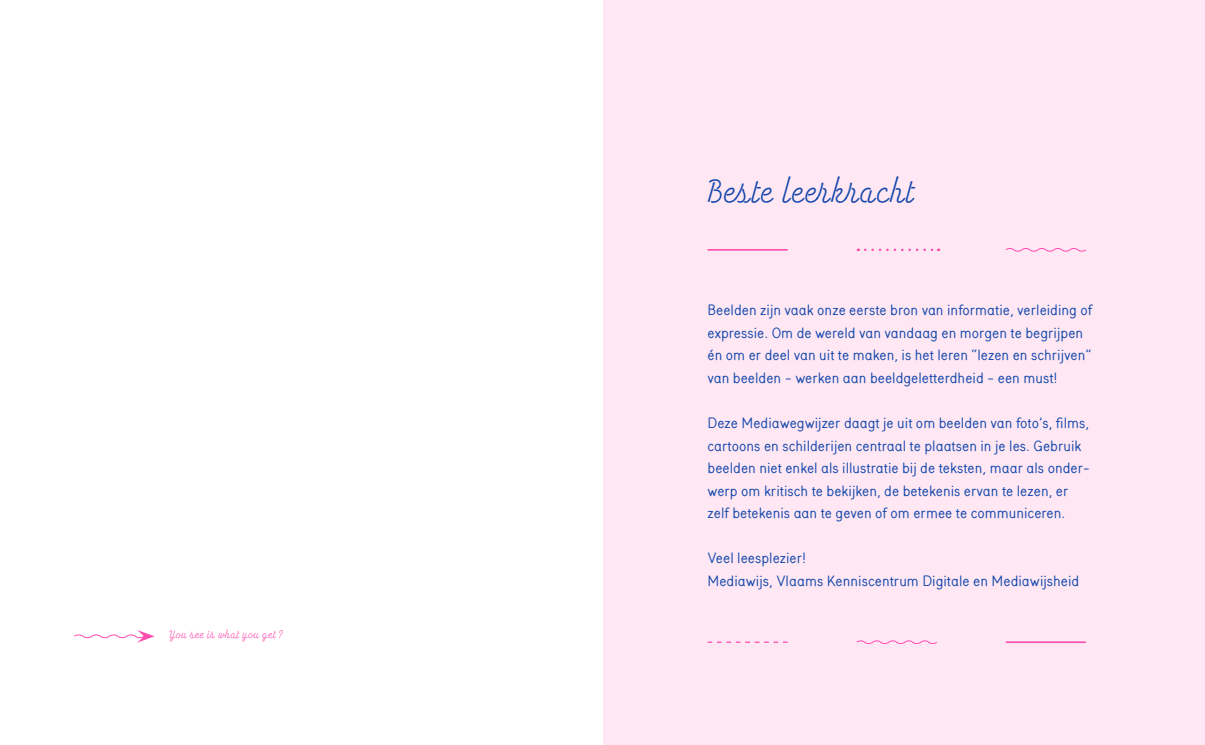
<style>
.page{position:relative;width:1205px;height:745px;background:#fff}
.page>*{position:absolute;margin:0;border:0;box-sizing:border-box;transform-origin:0 0}
.t1{font:32.5px "HT Neon";color:#1447ac}
.t2{font:15px/22.5px "Simpliciter Sans";color:#1447ac}
.t3{font:11.25px "HT Neon";color:#ff4caf}
</style>
<div class="page">
<div style="left:603px;top:0;width:602px;height:744px;background:#ffe8f3"></div>
<hr style="left:707px;top:249px;width:80px;height:1px;background:#ff4caf">
<svg style="left:856px;top:640px;width:81px;height:4px"></svg>
<svg style="left:865px;top:248px;width:74px;height:3px"></svg>
<svg style="left:707px;top:641px;width:80px;height:1px"></svg>
<svg style="left:1005px;top:248px;width:81px;height:4px"></svg>
<hr style="left:1006px;top:641px;width:80px;height:1px;background:#ff4caf">
<svg style="left:74px;top:630px;width:81px;height:12px"></svg>
<p class="t3" style="left:169px;top:627px;width:115px">You see is what you get ?</p>
<p class="t1" style="left:707px;top:170px;width:208px">Beste leerkracht</p>
<p class="t2" style="left:707px;top:297px;width:386px">Beelden zijn vaak onze eerste bron van informatie, verleiding of expressie. Om de wereld van vandaag en morgen te begrijpen én om er deel van uit te maken, is het leren “lezen en schrijven” van beelden - werken aan beeldgeletterdheid - een must!</p>
<p class="t2" style="left:707px;top:410px;width:384px">Deze Mediawegwijzer daagt je uit om beelden van foto’s, films, cartoons en schilderijen centraal te plaatsen in je les. Gebruik beelden niet enkel als illustratie bij de teksten, maar als onder&shy;werp om kritisch te bekijken, de betekenis ervan te lezen, er zelf betekenis aan te geven of om ermee te communiceren.</p>
<p class="t2" style="left:707px;top:545px;width:100px">Veel leesplezier!</p>
<p class="t2" style="left:707px;top:567px;width:373px">Mediawijs, Vlaams Kenniscentrum Digitale en Mediawijsheid</p>
</div>
